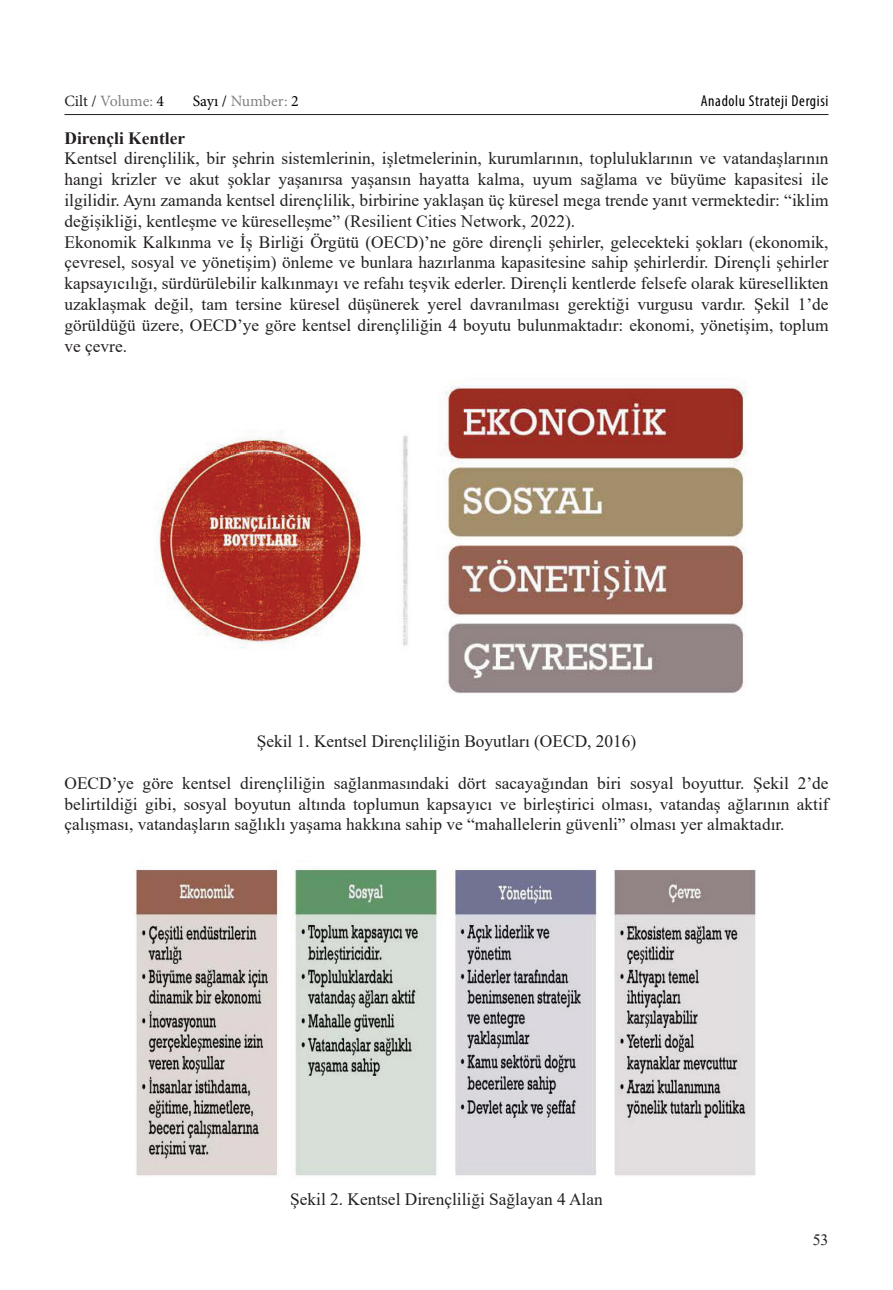
<style>
.page{position:relative;width:893px;height:1290px;background:#fff}
.page>*{position:absolute;margin:0;border:0;box-sizing:border-box;transform-origin:0 0}
.t1{font:17.32px/20.8px "Times New Roman";color:#231f20;text-align:justify}
.t2{font:700 17.32px "Times New Roman";color:#231f20}
.t3{font:15.75px "Minion Pro";color:#808285}
.t4{font:condensed 15.75px "Myriad Pro";letter-spacing:.04em;color:#000}
.t5{font:15.75px "Times New Roman";color:#231f20}
.s1{color:#231f20}
.s2{color:#000}
</style>
<div class="page">
<img style="left:157px;top:385px;width:590px;height:309px">
<img style="left:135px;top:869px;width:621px;height:307px">
<hr style="left:64px;top:114px;width:764px;height:1px;background:#231f20">
<p class="t3" style="left:64px;top:90px;width:101px"><span class="s1">Cilt /</span> Volume: <span class="s2">4</span></p>
<p class="t3" style="left:193px;top:90px;width:107px"><span class="s2">Sayı /</span> Number: <span class="s2">2</span></p>
<p class="t4" style="left:701px;top:91px;width:129px">Anadolu Strateji Dergisi</p>
<p class="t2" style="left:64px;top:125px;width:122px">Dirençli Kentler</p>
<p class="t1" style="left:64px;top:148px;width:766px">Kentsel dirençlilik, bir şehrin sistemlerinin, işletmelerinin, kurumlarının, topluluklarının ve vatandaşlarının hangi krizler ve akut şoklar yaşanırsa yaşansın hayatta kalma, uyum sağlama ve büyüme kapasitesi ile ilgilidir. Aynı zamanda kentsel dirençlilik, birbirine yaklaşan üç küresel mega trende yanıt vermektedir: “iklim değişikliği, kentleşme ve küreselleşme” (Resilient Cities Network, 2022).</p>
<p class="t1" style="left:64px;top:231px;width:766px">Ekonomik Kalkınma ve İş Birliği Örgütü (OECD)’ne göre dirençli şehirler, gelecekteki şokları (ekonomik, çevresel, sosyal ve yönetişim) önleme ve bunlara hazırlanma kapasitesine sahip şehirlerdir. Dirençli şehirler kapsayıcılığı, sürdürülebilir kalkınmayı ve refahı teşvik ederler. Dirençli kentlerde felsefe olarak küresellikten uzaklaşmak değil, tam tersine küresel düşünerek yerel davranılması gerektiği vurgusu vardır. Şekil 1’de görüldüğü üzere, OECD’ye göre kentsel dirençliliğin 4 boyutu bulunmaktadır: ekonomi, yönetişim, toplum ve çevre.</p>
<p class="t1" style="left:257px;top:730px;width:381px">Şekil 1. Kentsel Dirençliliğin Boyutları (OECD, 2016)</p>
<p class="t1" style="left:64px;top:772px;width:766px">OECD’ye göre kentsel dirençliliğin sağlanmasındaki dört sacayağından biri sosyal boyuttur. Şekil 2’de belirtildiği gibi, sosyal boyutun altında toplumun kapsayıcı ve birleştirici olması, vatandaş ağlarının aktif çalışması, vatandaşların sağlıklı yaşama hakkına sahip ve “mahallelerin güvenli” olması yer almaktadır.</p>
<p class="t1" style="left:290px;top:1188px;width:314px">Şekil 2. Kentsel Dirençliliği Sağlayan 4 Alan</p>
<p class="t5" style="left:813px;top:1229px;width:17px">53</p>
</div>
